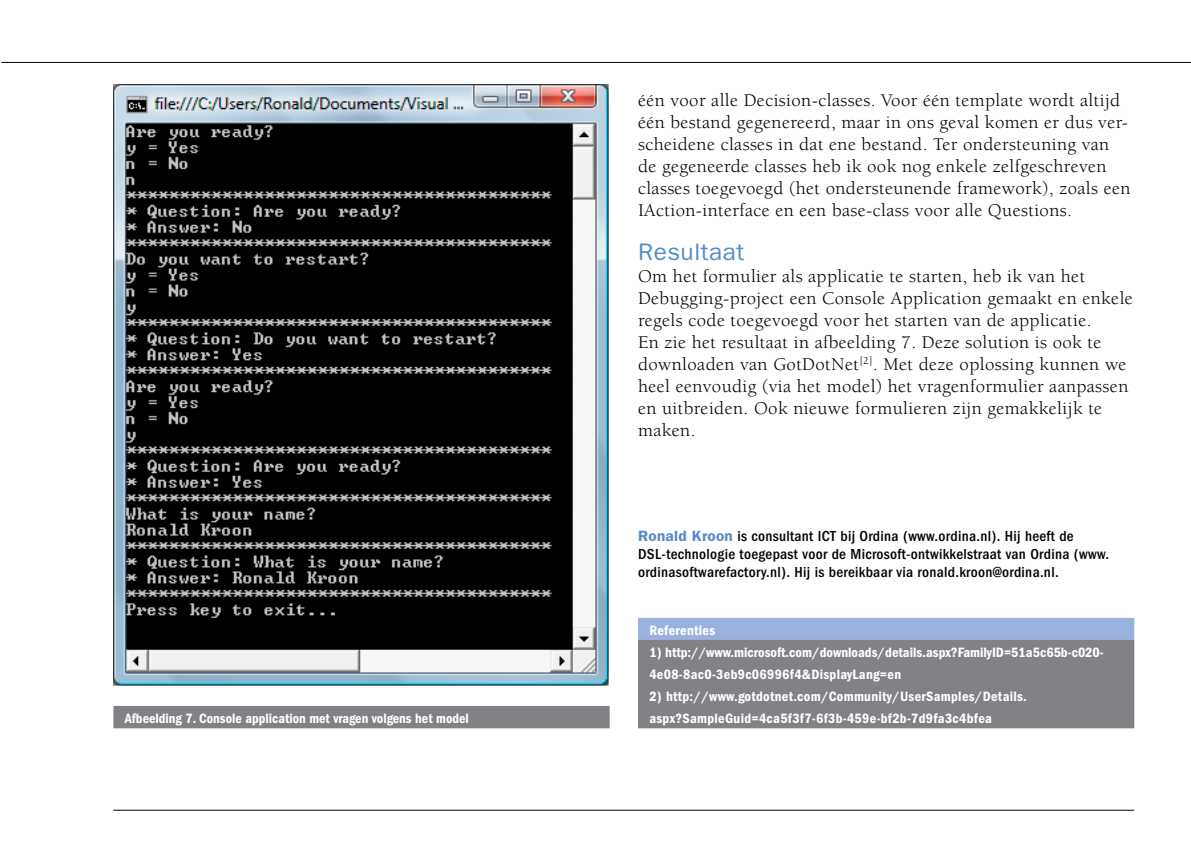
<style>
.page{position:relative;width:1191px;height:851px;background:#fff}
.page>*{position:absolute;margin:0;border:0;box-sizing:border-box;transform-origin:0 0}
.t1{font:24px "Franklin Gothic";letter-spacing:.02em;color:#548bc8}
.t2{font:18.4px/22px "Berkeley";letter-spacing:.02em;color:#000}
.t3{font:500 condensed 15px/18px "Franklin Gothic";letter-spacing:.02em;color:#000}
.t4{font:600 condensed 14px/22px "Franklin Gothic";color:#fff}
.t5{font:600 condensed 14px/22px "Franklin Gothic";letter-spacing:.02em;color:#fff}
.s1{font-weight:600;font-stretch:normal;color:#548bc8}
</style>
<div class="page">
<hr style="left:1px;top:62px;width:1190px;height:1px;background:#000">
<hr style="left:113px;top:809px;width:1021px;height:1px;background:#000">
<div style="left:113px;top:705px;width:496px;height:23px;background:#818285"></div>
<img style="left:113px;top:84px;width:496px;height:602px">
<div style="left:638px;top:617px;width:496px;height:23px;background:#99b2dd"></div>
<div style="left:638px;top:639px;width:496px;height:23px;background:#818285"></div>
<div style="left:638px;top:661px;width:496px;height:23px;background:#818285"></div>
<div style="left:638px;top:683px;width:496px;height:23px;background:#818285"></div>
<div style="left:638px;top:705px;width:496px;height:23px;background:#818285"></div>
<p class="t4" style="left:125px;top:707px;width:346px">Afbeelding 7. Console application met vragen volgens het model</p>
<p class="t2" style="left:638px;top:90px;width:494px">één voor alle Decision-classes. Voor één template wordt altijd één bestand gegenereerd, maar in ons geval komen er dus ver&shy;scheidene classes in dat ene bestand. Ter ondersteuning van de gegeneerde classes heb ik ook nog enkele zelfgeschreven classes toegevoegd (het ondersteunende framework), zoals een IAction-interface en een base-class voor alle Questions.</p>
<h1 class="t1" style="left:638px;top:238px;width:108px">Resultaat</h1>
<p class="t2" style="left:638px;top:266px;width:496px">Om het formulier als applicatie te starten, heb ik van het Debugging-project een Console Application gemaakt en enkele regels code toegevoegd voor het starten van de applicatie.<br>En zie het resultaat in afbeelding 7. Deze solution is ook te downloaden van GotDotNet<sup>[2]</sup>. Met deze oplossing kunnen we heel eenvoudig (via het model) het vragenformulier aanpassen en uitbreiden. Ook nieuwe formulieren zijn gemakkelijk te maken.</p>
<p class="t3" style="left:638px;top:527px;width:472px"><span class="s1">Ronald Kroon</span> is consultant ICT bij Ordina (www.ordina.nl). Hij heeft de<br>DSL-technologie toegepast voor de Microsoft-ontwikkelstraat van Ordina (www. ordinasoftwarefactory.nl). Hij is bereikbaar via ronald.kroon@ordina.nl.</p>
<p class="t5" style="left:649px;top:619px;width:67px">Referenties</p>
<p class="t4" style="left:649px;top:641px;width:456px">1) http://www.microsoft.com/downloads/details.aspx?FamilyID=51a5c65b-c020-<br>4e08-8ac0-3eb9c06996f4&amp;DisplayLang=en</p>
<p class="t5" style="left:649px;top:685px;width:379px">2) http://www.gotdotnet.com/Community/UserSamples/Details. aspx?SampleGuid=4ca5f3f7-6f3b-459e-bf2b-7d9fa3c4bfea</p>
</div>
